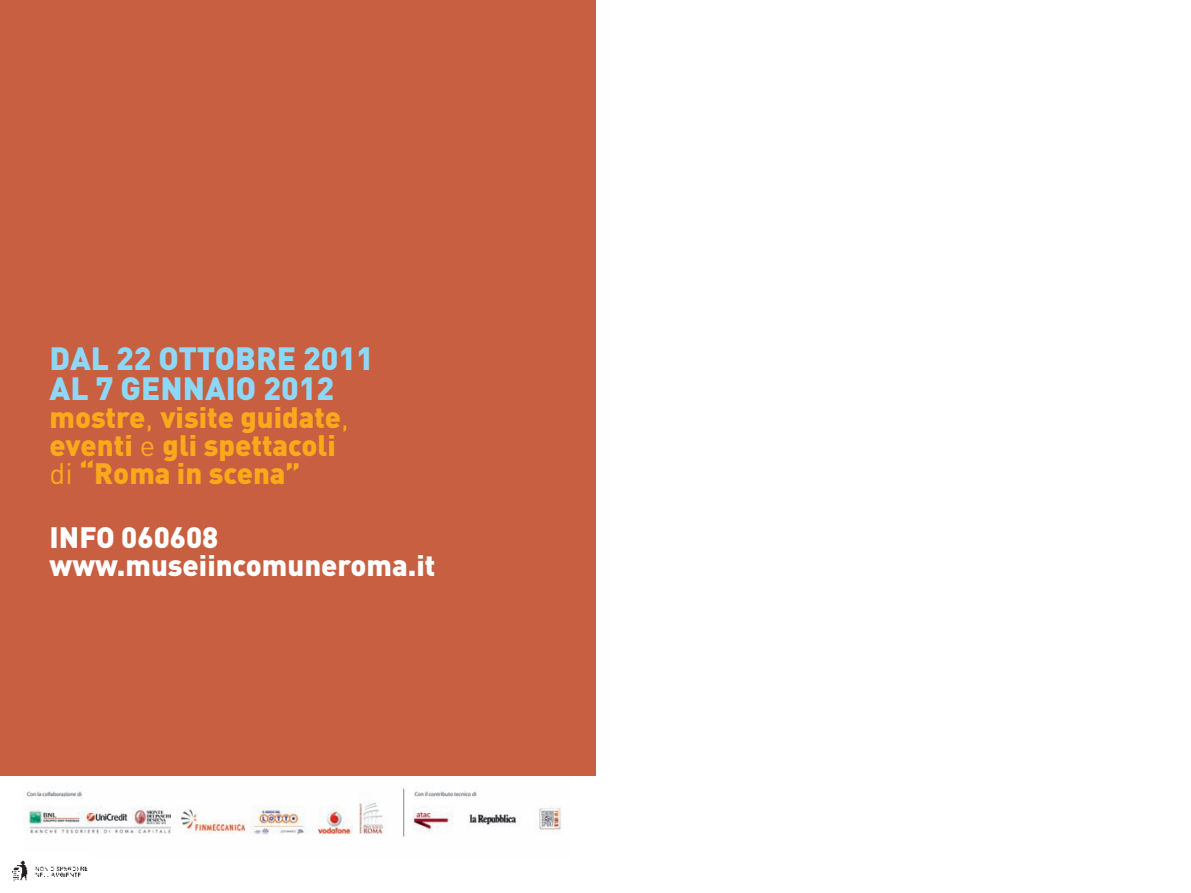
<style>
.page{position:relative;width:1191px;height:893px;background:#fff}
.page>*{position:absolute;margin:0;border:0;box-sizing:border-box;transform-origin:0 0}
.t1{font:900 31.85px/29.8px "DIN";color:#8dd7f7}
.t2{font:900 29.22px/28px "DIN";color:#f9a91b}
.t3{font:900 29.22px/28px "DIN";color:#fff}
.s1{font-weight:400}
</style>
<div class="page">
<div style="left:0;top:0;width:595px;height:893px;background:#c85f40"></div>
<div style="left:0;top:776px;width:611px;height:117px;background:#fff"></div>
<img style="left:26px;top:788px;width:535px;height:49px">
<img style="left:12px;top:860px;width:76px;height:22px">
<p class="t1" style="left:50px;top:344px;width:326px">DAL 22 OTTOBRE 2011<br>AL 7 GENNAIO 2012</p>
<p class="t2" style="left:50px;top:404px;width:301px">mostre<span class="s1">,</span> visite guidate<span class="s1">, </span>eventi <span class="s1">e</span> gli spettacoli <span class="s1">di</span> “Roma in scena”</p>
<p class="t3" style="left:50px;top:524px;width:387px">INFO 060608 www.museiincomuneroma.it</p>
</div>
